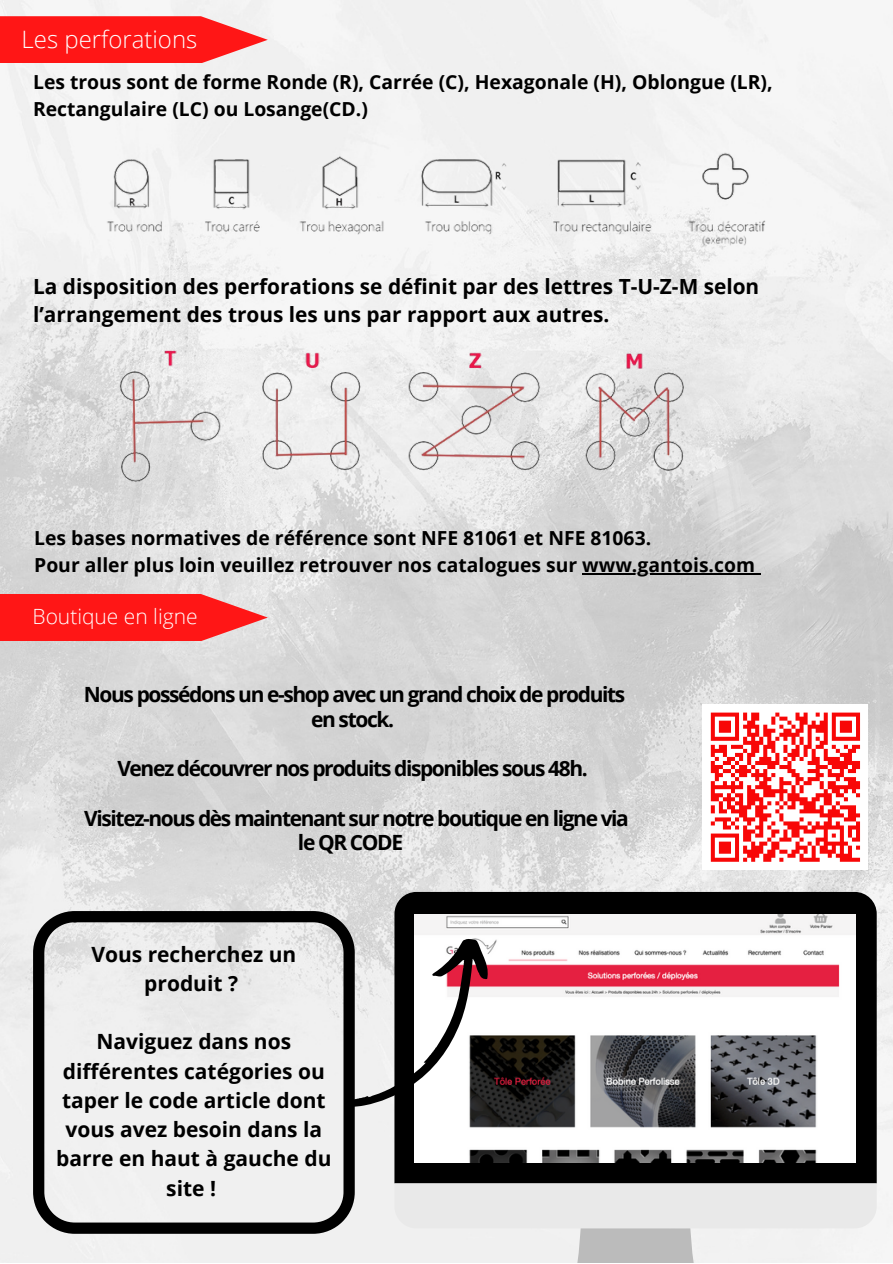
<style>
.page{position:relative;width:893px;height:1264px;background:#fff}
.page>*{position:absolute;margin:0;border:0;box-sizing:border-box;transform-origin:0 0}
.t1{font:300 24px "Open Sans";color:#fefefe}
.t2{font:700 21px/24.8px "Open Sans";letter-spacing:-.065em;color:#000;text-align:center}
.t3{font:700 21px/29.2px "Open Sans";color:#000;text-align:center}
.t4{font:300 21px "Open Sans";color:#fff}
.t5{font:700 20.85px/28.8px "Open Sans";color:#000}
.t6{font:700 19.35px/26.8px "Open Sans";color:#000}
</style>
<div class="page">
<img style="left:0;top:0;width:892px;height:1262px">
<svg style="left:0;top:16px;width:268px;height:46px;background:#fd3131"></svg>
<svg style="left:0;top:594px;width:268px;height:46px;background:#fb2f2f"></svg>
<div style="left:394px;top:891px;width:482px;height:292px;background:#000"></div>
<svg style="left:394px;top:1183px;width:482px;height:79px"></svg>
<img style="left:415px;top:914px;width:440px;height:248px">
<svg style="left:33px;top:911px;width:322px;height:322px"></svg>
<svg style="left:343px;top:926px;width:165px;height:210px"></svg>
<img style="left:112px;top:345px;width:580px;height:143px">
<img style="left:99px;top:144px;width:693px;height:112px">
<div style="left:702px;top:704px;width:166px;height:165px;background:#fff"></div>
<svg style="left:710px;top:712px;width:151px;height:150px"></svg>
<hr style="left:582px;top:573px;width:173px;height:2px;background:#000">
<p class="t1" style="left:22px;top:23px;width:177px">Les perforations</p>
<p class="t6" style="left:33px;top:69px;width:741px">Les trous sont de forme Ronde (R), Carrée (C), Hexagonale (H), Oblongue (LR),<br>Rectangulaire (LC) ou Losange(CD.)</p>
<p class="t5" style="left:33px;top:271px;width:727px">La disposition des perforations se définit par des lettres T-U-Z-M selon l’arrangement des trous les uns par rapport aux autres.</p>
<p class="t6" style="left:34px;top:524px;width:722px">Les bases normatives de référence sont NFE 81061 et NFE 81063.<br>Pour aller plus loin veuillez retrouver nos catalogues sur www.gantois.com</p>
<p class="t4" style="left:32px;top:602px;width:167px">Boutique en ligne</p>
<p class="t2" style="left:84px;top:681px;width:543px">Nous possédons un e-shop avec un grand choix de produits en stock.</p>
<p class="t2" style="left:117px;top:755px;width:472px">Venez découvrer nos produits disponibles sous 48h.</p>
<p class="t2" style="left:84px;top:805px;width:546px">Visitez-nous dès maintenant sur notre boutique en ligne via le QR CODE</p>
<p class="t3" style="left:91px;top:938px;width:206px">Vous recherchez un produit ?</p>
<p class="t3" style="left:56px;top:1026px;width:277px">Naviguez dans nos différentes catégories ou taper le code article dont vous avez besoin dans la barre en haut à gauche du site !</p>
</div>
